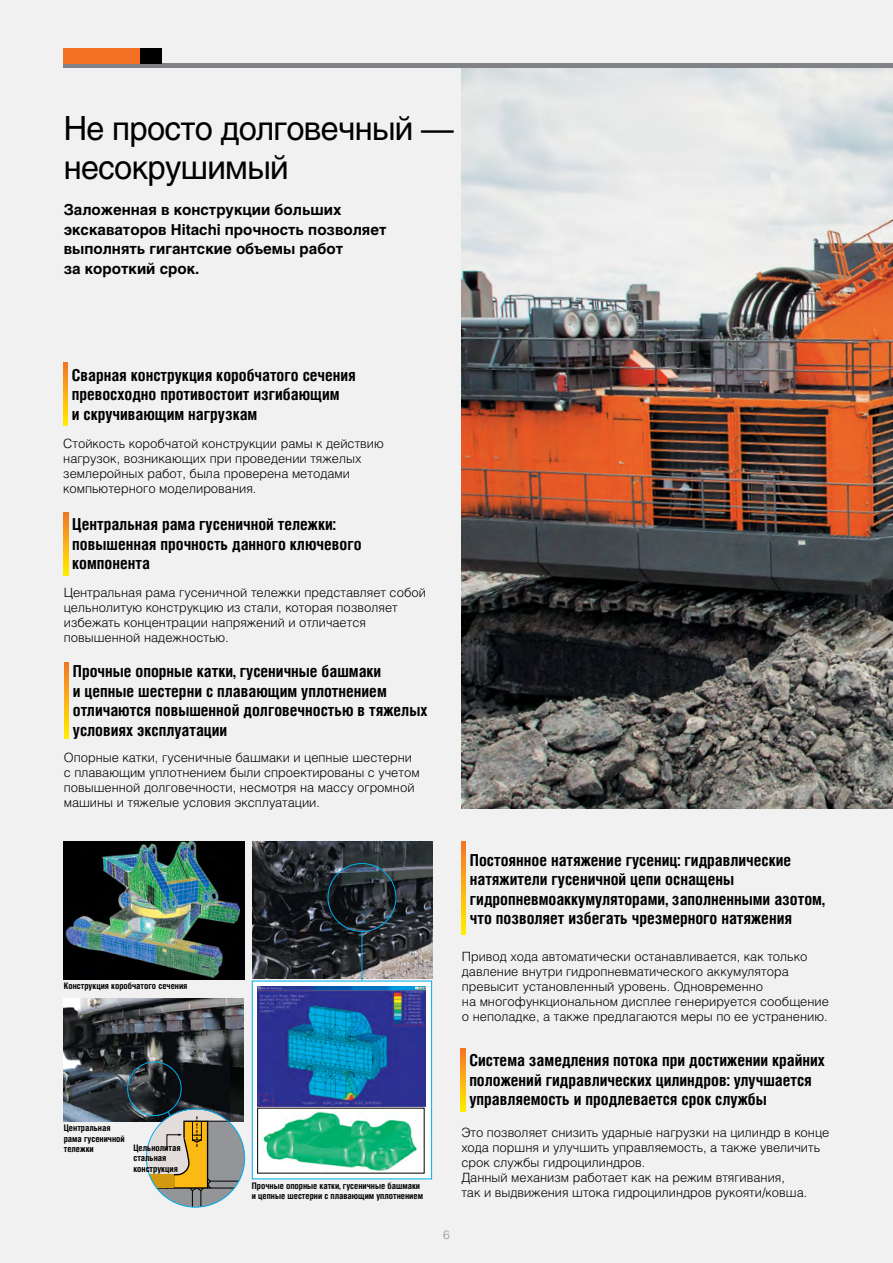
<style>
.page{position:relative;width:893px;height:1263px;background:#f1f1f2}
.page>*{position:absolute;margin:0;border:0;box-sizing:border-box;transform-origin:0 0}
.t1{font:33px/39px "Helios C";letter-spacing:-.02em;color:#000}
.t2{font:700 16.5px/19.5px "Helios Cond C";color:#000}
.t3{font:700 15px/19.5px "Helios C";color:#000}
.t4{font:12.75px/15px "Helios Light C";color:#000}
.t5{font:12px "Helios Light C";color:#939598}
.t6{font:700 9px/10.5px "Helios Cond C";color:#000}
</style>
<div class="page">
<img style="left:461px;top:68px;width:432px;height:741px">
<hr style="left:64px;top:64px;width:829px;height:4px;background:#808285">
<div style="left:64px;top:48px;width:77px;height:16px;background:#f36f21"></div>
<div style="left:141px;top:48px;width:21px;height:16px;background:#000"></div>
<svg style="left:63px;top:363px;width:4px;height:63px"></svg>
<svg style="left:64px;top:662px;width:5px;height:77px"></svg>
<svg style="left:461px;top:841px;width:5px;height:94px"></svg>
<svg style="left:461px;top:1048px;width:4px;height:63px"></svg>
<svg style="left:64px;top:512px;width:4px;height:64px"></svg>
<img style="left:64px;top:841px;width:180px;height:138px">
<img style="left:64px;top:998px;width:179px;height:123px">
<div style="left:127px;top:1061px;width:55px;height:55px;border:1px solid #00aeef;border-radius:50%"></div>
<svg style="left:146px;top:1109px;width:99px;height:98px;background:#afa990"></svg>
<img style="left:252px;top:841px;width:180px;height:137px">
<svg style="left:252px;top:981px;width:180px;height:198px;fill:#fff"></svg>
<div style="left:328px;top:863px;width:68px;height:69px;border:1px solid #00aeef;border-radius:50%"></div>
<img style="left:257px;top:986px;width:168px;height:120px">
<img style="left:259px;top:1110px;width:163px;height:61px">
<hr style="left:362px;top:932px;width:1px;height:49px;background:#00aeef">
<h1 class="t1" style="left:64px;top:109px;width:392px">Не просто долговечный — несокрушимый</h1>
<p class="t3" style="left:64px;top:200px;width:324px">Заложенная в конструкции больших экскаваторов Hitachi прочность позволяет выполнять гигантские объемы работ<br>за короткий срок.</p>
<p class="t2" style="left:72px;top:365px;width:286px">Сварная конструкция коробчатого сечения превосходно противостоит изгибающим<br>и скручивающим нагрузкам</p>
<p class="t4" style="left:63px;top:435px;width:322px">Стойкость коробчатой конструкции рамы к действию нагрузок, возникающих при проведении тяжелых землеройных работ, была проверена методами компьютерного моделирования.</p>
<p class="t2" style="left:72px;top:514px;width:291px">Центральная рама гусеничной тележки: повышенная прочность данного ключевого компонента</p>
<p class="t4" style="left:64px;top:585px;width:364px">Центральная рама гусеничной тележки представляет собой цельнолитую конструкцию из стали, которая позволяет избежать концентрации напряжений и отличается повышенной надежностью.</p>
<p class="t2" style="left:73px;top:661px;width:356px">Прочные опорные катки, гусеничные башмаки<br>и цепные шестерни с плавающим уплотнением отличаются повышенной долговечностью в тяжелых условиях эксплуатации</p>
<p class="t4" style="left:64px;top:750px;width:357px">Опорные катки, гусеничные башмаки и цепные шестерни с плавающим уплотнением были спроектированы с учетом повышенной долговечности, несмотря на массу огромной машины и тяжелые условия эксплуатации.</p>
<p class="t6" style="left:64px;top:980px;width:125px">Конструкция коробчатого сечения</p>
<p class="t6" style="left:64px;top:1123px;width:63px">Центральная рама гусеничной тележки</p>
<p class="t6" style="left:133px;top:1142px;width:49px">Цельнолитая стальная конструкция</p>
<p class="t6" style="left:252px;top:1180px;width:173px">Прочные опорные катки, гусеничные башмаки и цепные шестерни с плавающим уплотнением</p>
<p class="t2" style="left:470px;top:850px;width:356px">Постоянное натяжение гусениц: гидравлические натяжители гусеничной цепи оснащены гидропневмоаккумуляторами, заполненными азотом, что позволяет избегать чрезмерного натяжения</p>
<p class="t4" style="left:462px;top:949px;width:368px">Привод хода автоматически останавливается, как только давление внутри гидропневматического аккумулятора превысит установленный уровень. Одновременно<br>на многофункциональном дисплее генерируется сообщение о неполадке, а также предлагаются меры по ее устранению.</p>
<p class="t2" style="left:469px;top:1050px;width:357px">Система замедления потока при достижении крайних положений гидравлических цилиндров: улучшается управляемость и продлевается срок службы</p>
<p class="t4" style="left:461px;top:1125px;width:369px">Это позволяет снизить ударные нагрузки на цилиндр в конце хода поршня и улучшить управляемость, а также увеличить срок службы гидроцилиндров.<br>Данный механизм работает как на режим втягивания,<br>так и выдвижения штока гидроцилиндров рукояти/ковша.</p>
<p class="t5" style="left:443px;top:1228px;width:8px">6</p>
</div>
